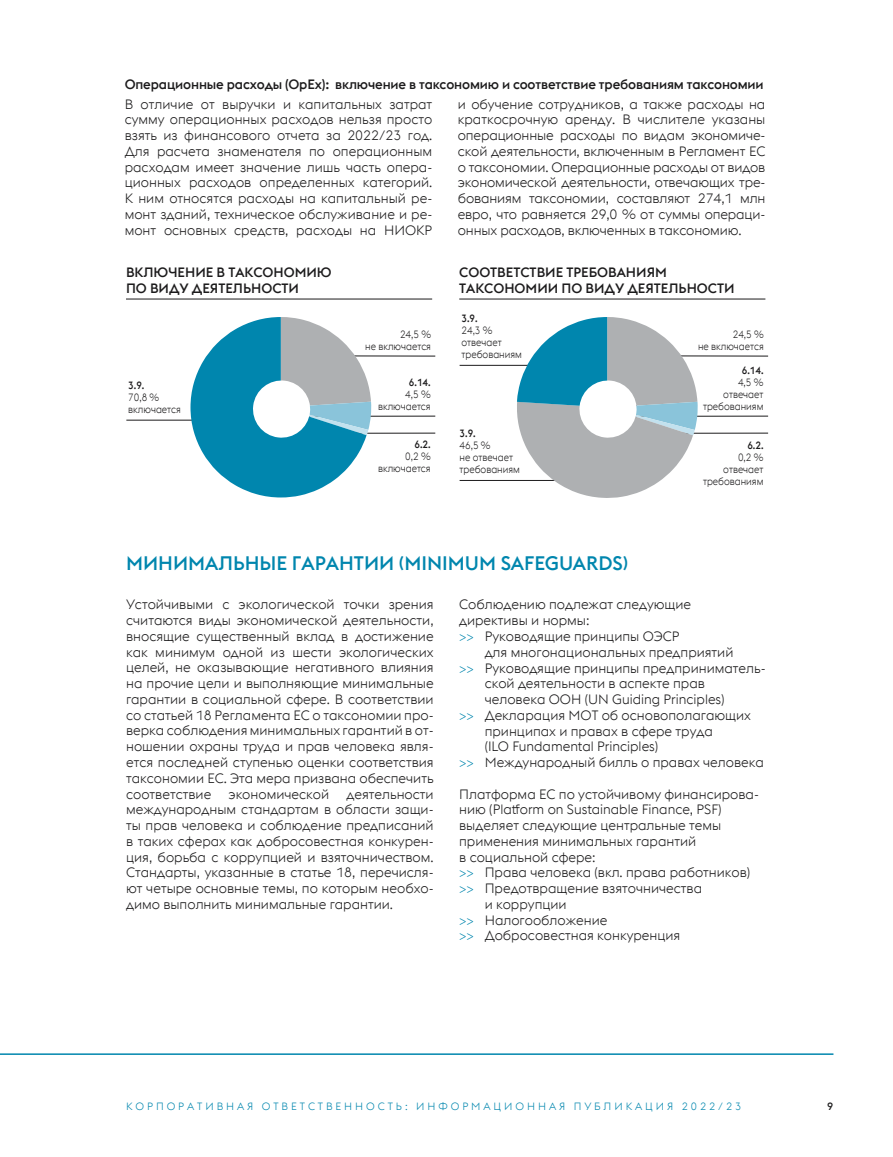
<style>
.page{position:relative;width:893px;height:1157px;background:#fff}
.page>*{position:absolute;margin:0;border:0;box-sizing:border-box;transform-origin:0 0}
.t1{font:500 19.5px "voestalpine";color:#0086ae}
.t2{font:300 13.5px/15.8px "voestalpine";color:#1c1b1c;text-align:justify}
.t3{font:500 13.5px/16.5px "voestalpine";color:#1c1b1c}
.t4{font:300 10.5px/12px "voestalpine";color:#1c1b1c;text-align:right;scale:.9 1}
.t5{font:300 10.5px "voestalpine";letter-spacing:.28em;color:#0086ae}
.t6{font:500 10.5px "voestalpine";color:#1c1b1c;scale:.9 1}
.t7{font:500 10.5px "voestalpine";color:#1c1b1c}
.s1{font-family:"Minion Pro";font-weight:400;color:#0086ae}
</style>
<div class="page">
<hr style="left:0;top:1053px;width:833px;height:1px;background:#0086ae">
<hr style="left:126px;top:299px;width:306px;height:1px;background:#1c1b1c">
<hr style="left:126px;top:420px;width:91px;height:1px;background:#1c1b1c">
<svg style="left:190px;top:317px;width:246px;height:180px"></svg>
<hr style="left:459px;top:299px;width:306px;height:1px;background:#1c1b1c">
<hr style="left:460px;top:480px;width:160px;height:1px;background:#1c1b1c">
<hr style="left:460px;top:365px;width:91px;height:1px;background:#1c1b1c">
<svg style="left:517px;top:317px;width:251px;height:181px"></svg>
<p class="t3" style="left:125px;top:75px;width:640px">Операционные расходы (OpEx): включение в таксономию и соответствие требованиям таксономии</p>
<p class="t2" style="left:125px;top:96px;width:309px">В отличие от выручки и капитальных затрат сумму операционных расходов нельзя просто взять из финансового отчета за 2022/23 год.<br>Для расчета знаменателя по операционным расходам имеет значение лишь часть опера&shy;ционных расходов определенных категорий.<br>К ним относятся расходы на капитальный ре&shy;монт зданий, техническое обслуживание и ре&shy;монт основных средств, расходы на НИОКР</p>
<p class="t2" style="left:458px;top:96px;width:309px">и обучение сотрудников, а также расходы на краткосрочную аренду. В числителе указаны операционные расходы по видам экономиче&shy;ской деятельности, включенным в Регламент ЕС о таксономии. Операционные расходы от видов экономической деятельности, отвечающих тре&shy;бованиям таксономии, составляют 274,1 млн евро, что равняется 29,0 % от суммы операци&shy;онных расходов, включенных в таксономию.</p>
<p class="t3" style="left:126px;top:264px;width:207px">ВКЛЮЧЕНИЕ В ТАКСОНОМИЮ<br>ПО ВИДУ ДЕЯТЕЛЬНОСТИ</p>
<p class="t3" style="left:459px;top:264px;width:277px">СООТВЕТСТВИЕ ТРЕБОВАНИЯМ<br>ТАКСОНОМИИ ПО ВИДУ ДЕЯТЕЛЬНОСТИ</p>
<p class="t4" style="left:698px;top:328px;width:75px">24,5 %<br>не включается</p>
<p class="t6" style="left:742px;top:364px;width:26px">6.14.</p>
<p class="t4" style="left:703px;top:376px;width:69px">4,5 % отвечает требованиям</p>
<p class="t6" style="left:747px;top:438px;width:19px">6.2.</p>
<p class="t4" style="left:703px;top:451px;width:69px">0,2 % отвечает требованиям</p>
<p class="t6" style="left:461px;top:312px;width:19px">3.9.</p>
<p class="t4" style="left:461px;top:324px;width:69px;text-align:left">24,3 % отвечает требованиям</p>
<p class="t4" style="left:365px;top:328px;width:75px">24,5 %<br>не включается</p>
<p class="t6" style="left:409px;top:376px;width:26px">6.14.</p>
<p class="t4" style="left:378px;top:388px;width:60px">4,5 % включается</p>
<p class="t6" style="left:128px;top:378px;width:19px">3.9.</p>
<p class="t4" style="left:128px;top:391px;width:60px;text-align:left">70,8 % включается</p>
<p class="t6" style="left:460px;top:427px;width:19px">3.9.</p>
<p class="t4" style="left:460px;top:439px;width:69px;text-align:left">46,5 %<br>не отвечает требованиям</p>
<p class="t6" style="left:414px;top:438px;width:19px">6.2.</p>
<p class="t4" style="left:378px;top:450px;width:60px">0,2 % включается</p>
<h1 class="t1" style="left:126px;top:551px;width:504px">МИНИМАЛЬНЫЕ ГАРАНТИИ (MINIMUM SAFEGUARDS)</h1>
<p class="t2" style="left:126px;top:597px;width:309px">Устойчивыми с экологической точки зрения считаются виды экономической деятельности, вносящие существенный вклад в достижение как минимум одной из шести экологических целей, не оказывающие негативного влияния на прочие цели и выполняющие минимальные гарантии в социальной сфере. В соответствии со статьей 18 Регламента ЕС о таксономии про&shy;верка соблюдения минимальных гарантий в от&shy;ношении охраны труда и прав человека явля&shy;ется последней ступенью оценки соответствия таксономии ЕС. Эта мера призвана обеспечить соответствие</p>
<p class="t2" style="left:229px;top:786px;width:102px">экономической</p>
<p class="t2" style="left:126px;top:786px;width:309px;text-indent:220px">деятельности международным стандартам в области защи&shy;ты прав человека и соблюдение предписаний в таких сферах как добросовестная конкурен&shy;ция, борьба с коррупцией и взяточничеством.<br>Стандарты, указанные в статье 18, перечисля&shy;ют четыре основные темы, по которым необхо&shy;димо выполнить минимальные гарантии.</p>
<p class="t2" style="left:459px;top:597px;width:234px">Соблюдению подлежат следующие</p>
<p class="t2" style="left:459px;top:612px;width:132px">директивы и нормы:</p>
<p class="t2" style="left:459px;top:628px;width:222px"><span class="s1">&gt;&gt;</span> Руководящие принципы ОЭСР</p>
<p class="t2" style="left:485px;top:644px;width:250px">для многонациональных предприятий</p>
<p class="t2" style="left:459px;top:660px;width:308px"><span class="s1">&gt;&gt;</span> Руководящие принципы предприниматель-</p>
<p class="t2" style="left:485px;top:675px;width:222px">ской деятельности в аспекте прав</p>
<p class="t2" style="left:485px;top:691px;width:241px">человека ООН (UN Guiding Principles)</p>
<p class="t2" style="left:459px;top:707px;width:293px"><span class="s1">&gt;&gt;</span> Декларация МОТ об основополагающих</p>
<p class="t2" style="left:485px;top:723px;width:230px">принципах и правах в сфере труда</p>
<p class="t2" style="left:485px;top:738px;width:175px">(ILO Fundamental Principles)</p>
<p class="t2" style="left:459px;top:754px;width:306px"><span class="s1">&gt;&gt;</span> Международный билль о правах человека</p>
<p class="t2" style="left:459px;top:786px;width:299px">Платформа ЕС по устойчивому финансирова-</p>
<p class="t2" style="left:459px;top:801px;width:264px">нию (Platform on Sustainable Finance, PSF)</p>
<p class="t2" style="left:459px;top:817px;width:264px">выделяет следующие центральные темы</p>
<p class="t2" style="left:459px;top:833px;width:239px">применения минимальных гарантий</p>
<p class="t2" style="left:459px;top:849px;width:138px">в социальной сфере:</p>
<p class="t2" style="left:459px;top:864px;width:293px"><span class="s1">&gt;&gt;</span> Права человека (вкл. права работников)</p>
<p class="t2" style="left:459px;top:880px;width:244px"><span class="s1">&gt;&gt;</span> Предотвращение взяточничества</p>
<p class="t2" style="left:485px;top:896px;width:83px">и коррупции</p>
<p class="t2" style="left:459px;top:912px;width:150px"><span class="s1">&gt;&gt;</span> Налогообложение</p>
<p class="t2" style="left:459px;top:927px;width:223px"><span class="s1">&gt;&gt;</span> Добросовестная конкуренция</p>
<p class="t5" style="left:126px;top:1099px;width:617px">КОРПОРАТИВНАЯ ОТВЕТСТВЕННОСТЬ: ИНФОРМАЦИОННАЯ ПУБЛИКАЦИЯ 2022/23</p>
<p class="t7" style="left:827px;top:1099px;width:8px">9</p>
</div>
